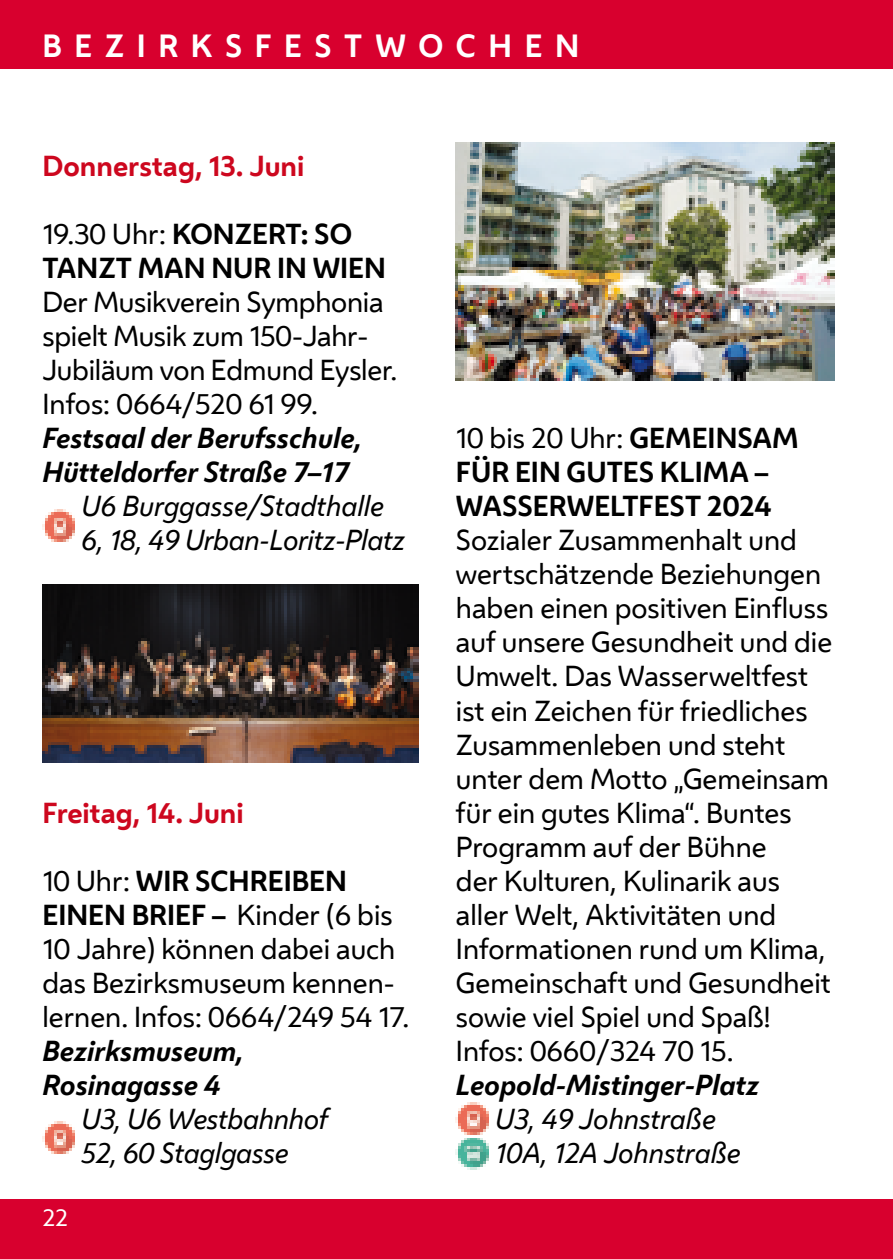
<style>
.page{position:relative;width:893px;height:1259px;background:#fff}
.page>*{position:absolute;margin:0;border:0;box-sizing:border-box;transform-origin:0 0}
.t1{font:700 30px "Wiener Melange";letter-spacing:.42em;color:#fff}
.t2{font:27px/33.9px "Wiener Melange";color:#000}
.t3{font:italic 27px "Wiener Melange";letter-spacing:-.005em;color:#000}
.t4{font:700 27px/33.9px "Wiener Melange";color:#000}
.t5{font:italic 700 27px "Wiener Melange";color:#000}
.t6{font:700 27px "Wiener Melange";color:#cd071e}
.t7{font:22.5px "Wiener Melange";color:#fff}
.s1{font-weight:400}
.s2{font-weight:700}
</style>
<div class="page">
<div style="left:0;top:0;width:893px;height:68px;background:#d8002e"></div>
<div style="left:0;top:1199px;width:893px;height:60px;background:#d8002e"></div>
<img style="left:43px;top:584px;width:376px;height:178px">
<img style="left:43px;top:509px;width:32px;height:33px">
<img style="left:43px;top:1121px;width:32px;height:33px">
<img style="left:456px;top:1138px;width:33px;height:32px">
<img style="left:456px;top:1102px;width:33px;height:33px">
<img style="left:456px;top:142px;width:378px;height:238px">
<p class="t1" style="left:43px;top:21px;width:538px">BEZIRKSFESTWOCHEN</p>
<p class="t6" style="left:43px;top:143px;width:263px">Donnerstag, 13. Juni</p>
<p class="t4" style="left:43px;top:215px;width:345px"><span class="s1">19.30 Uhr:</span> KONZERT: SO<br>TANZT MAN NUR IN WIEN</p>
<p class="t2" style="left:43px;top:284px;width:356px">Der Musikverein Symphonia spielt Musik zum 150-Jahr-<br>Jubiläum von Edmund Eysler.<br>Infos: 0664/520 61 99.</p>
<p class="t5" style="left:43px;top:420px;width:321px">Festsaal der Berufsschule,</p>
<p class="t5" style="left:43px;top:454px;width:307px">Hütteldorfer Straße 7–17</p>
<p class="t3" style="left:82px;top:488px;width:304px">U6 Burggasse/Stadthalle</p>
<p class="t3" style="left:82px;top:522px;width:325px">6, 18, 49 Urban-Loritz-Platz</p>
<p class="t6" style="left:43px;top:790px;width:203px">Freitag, 14. Juni</p>
<p class="t4" style="left:43px;top:862px;width:306px"><span class="s1">10 Uhr:</span> WIR SCHREIBEN</p>
<p class="t2" style="left:43px;top:896px;width:368px"><span class="s2">EINEN BRIEF –</span> Kinder (6 bis<br>10 Jahre) können dabei auch das Bezirksmuseum kennen&shy;lernen. Infos: 0664/249 54 17.</p>
<p class="t5" style="left:43px;top:1032px;width:203px">Bezirksmuseum,</p>
<p class="t5" style="left:43px;top:1066px;width:179px">Rosinagasse 4</p>
<p class="t3" style="left:82px;top:1100px;width:248px">U3, U6 Westbahnhof</p>
<p class="t3" style="left:82px;top:1134px;width:208px">52, 60 Staglgasse</p>
<p class="t7" style="left:43px;top:1200px;width:27px">22</p>
<p class="t4" style="left:456px;top:419px;width:344px"><span class="s1">10 bis 20 Uhr:</span> GEMEINSAM<br>FÜR EIN GUTES KLIMA –</p>
<p class="t4" style="left:456px;top:487px;width:317px">WASSERWELTFEST 2024</p>
<p class="t2" style="left:456px;top:522px;width:378px">Sozialer Zusammenhalt und wertschätzende Beziehungen haben einen positiven Einfluss auf unsere Gesundheit und die<br>Umwelt. Das Wasserweltfest ist ein Zeichen für friedliches<br>Zusammenleben und steht unter dem Motto „Gemeinsam für ein gutes Klima“. Buntes<br>Programm auf der Bühne<br>der Kulturen, Kulinarik aus aller Welt, Aktivitäten und<br>Informationen rund um Klima,<br>Gemeinschaft und Gesundheit sowie viel Spiel und Spaß!</p>
<p class="t2" style="left:456px;top:1032px;width:279px">Infos: 0660/324 70 15.</p>
<p class="t5" style="left:456px;top:1066px;width:305px">Leopold-Mistinger-Platz</p>
<p class="t3" style="left:495px;top:1100px;width:222px">U3, 49 Johnstraße</p>
<p class="t3" style="left:495px;top:1134px;width:247px">10A, 12A Johnstraße</p>
</div>
